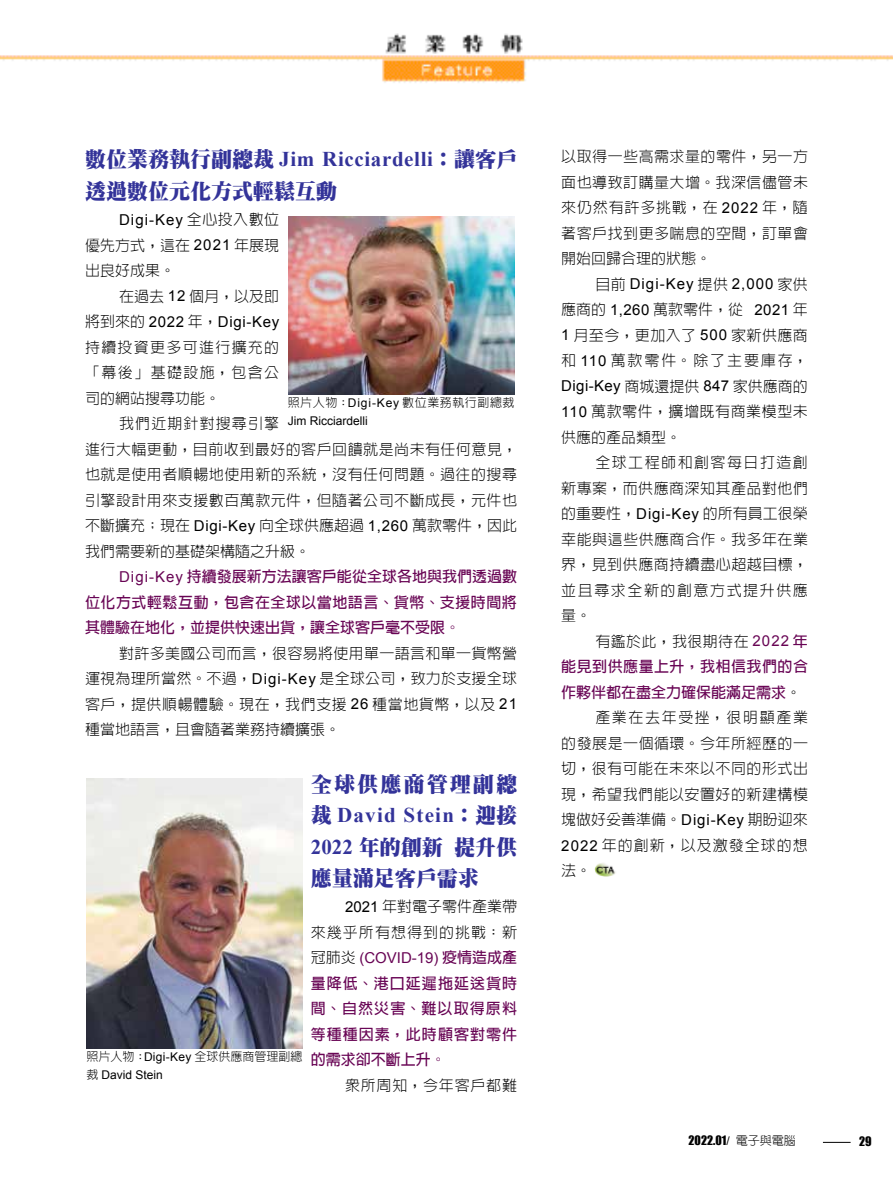
<style>
.page{position:relative;width:893px;height:1191px;background:#fff}
.page>*{position:absolute;margin:0;border:0;box-sizing:border-box;transform-origin:0 0}
.t1{font:900 21px/31.5px "Inn Ming";color:#339}
.t2{font:700 21px "Times New Roman";letter-spacing:.03em;color:#339}
.t3{font:700 21px "Times New Roman";letter-spacing:.06em;color:#339}
.t4{font:900 21px "Inn Ming";letter-spacing:.1em;color:#339}
.t5{font:300 15px/25.5px "Lin Gothic";letter-spacing:.03em;color:#000;text-align:justify}
.t6{font:700 15px/25.5px "Lin Gothic";letter-spacing:.03em;color:#680454;text-align:justify}
.t7{font:300 15px/25.5px "Lin Gothic";color:#000}
.t8{font:15px "Arial";letter-spacing:.045em;color:#000}
.t9{font:300 15px/25.5px "Lin Gothic";letter-spacing:.065em;color:#000;text-align:right}
.t10{font:15px "Arial";letter-spacing:.025em;color:#000}
.t11{font:15px "Arial";letter-spacing:.07em;color:#000}
.t12{font:15px "Arial";color:#680454}
.t13{font:300 15px "Lin Gothic";letter-spacing:.07em;color:#000}
.t14{font:700 15px "Lin Gothic";color:#680454}
.t15{font:300 15px "Lin Gothic";letter-spacing:.105em;color:#000}
.t16{font:300 15px "Lin Gothic";letter-spacing:.05em;color:#000}
.t17{font:12px "Arial";color:#000}
.t18{font:300 12px "Lin Gothic";letter-spacing:.045em;color:#000}
.t19{font:300 12px "Lin Gothic";color:#000}
.t20{font:12px "Impact";color:#000}
.s1{font-family:"Inn Ming";font-weight:900}
.s2{font-family:"Lin Gothic";font-weight:300}
.s3{font-family:"Arial";font-weight:400}
.s4{font-family:"Times New Roman";font-weight:700}
.s5{font-family:"Lin Gothic";font-weight:300;color:#000}
.s6{font-family:"Lin Gothic";font-weight:700}
.s7{font-family:"Arial";font-weight:400;color:#680454}
.s8{font-weight:700;color:#680454}
.s9{font-weight:300;color:#000}
.s10{font-family:"Arial"}
.s11{font-family:"New Gothic";font-weight:300}
</style>
<div class="page">
<img style="left:18px;top:33px;width:875px;height:50px">
<svg style="left:823px;top:1142px;width:28px;height:1px"></svg>
<img style="left:0;top:55px;width:18px;height:6px">
<img style="left:288px;top:216px;width:226px;height:178px">
<img style="left:86px;top:778px;width:216px;height:270px">
<img style="left:594px;top:863px;width:22px;height:14px">
<h1 class="t2" style="left:85px;top:145px;width:433px"><span class="s1">數位業務執行副總裁</span> Jim Ricciardelli<span class="s1">：讓客戶</span></h1>
<h1 class="t1" style="left:85px;top:175px;width:253px">透過數位元化方式輕鬆互動</h1>
<p class="t8" style="left:119px;top:210px;width:162px">Digi-Key <span class="s2">全心投入數位</span></p>
<p class="t7" style="left:85px;top:232px;width:196px">優先方式，這在 <span class="s3">2021</span> 年展現出良好成果。</p>
<p class="t5" style="left:119px;top:283px;width:162px">在過去 <span class="s3">12</span> 個月，以及即</p>
<p class="t8" style="left:85px;top:312px;width:196px"><span class="s2">將到來的</span> 2022 <span class="s2">年，</span>Digi-Key</p>
<p class="t5" style="left:85px;top:334px;width:196px">持續投資更多可進行擴充的「幕後」基礎設施，包含公司的網站搜尋功能。</p>
<p class="t5" style="left:85px;top:411px;width:434px;text-align:left;text-indent:34px">我們近期針對搜尋引擎<br>進行大幅更動，目前收到最好的客戶回饋就是尚未有任何意見，也就是使用者順暢地使用新的系統，沒有任何問題。過往的搜尋引擎設計用來支援數百萬款元件，但隨著公司不斷成長，元件也不斷擴充；現在 <span class="s3">Digi-Key</span> 向全球供應超過 <span class="s3">1,260</span> 萬款零件，因此我們需要新的基礎架構隨之升級。</p>
<p class="t6" style="left:85px;top:564px;width:434px;text-indent:34px"><span class="s3">Digi-Key</span> 持續發展新方法讓客戶能從全球各地與我們透過數位化方式輕鬆互動，包含在全球以當地語言、貨幣、支援時間將其體驗在地化，並提供快速出貨，讓全球客戶毫不受限。</p>
<p class="t5" style="left:85px;top:640px;width:434px;text-indent:34px">對許多美國公司而言，很容易將使用單一語言和單一貨幣營運視為理所當然。不過，<span class="s3">Digi-Key</span> 是全球公司，致力於支援全球客戶，提供順暢體驗。現在，我們支援 <span class="s3">26</span> 種當地貨幣，以及 <span class="s3">21</span>種當地語言，且會隨著業務持續擴張。</p>
<h1 class="t4" style="left:311px;top:772px;width:208px">全球供應商管理副總</h1>
<h1 class="t3" style="left:311px;top:800px;width:208px"><span class="s1">裁</span> David Stein<span class="s1">：迎接</span></h1>
<h1 class="t1" style="left:311px;top:830px;width:208px"><span class="s4">2022</span> 年的創新 提升供應量滿足客戶需求</h1>
<p class="t9" style="left:311px;top:894px;width:208px"><span class="s3">2021</span> 年對電子零件產業帶<br>來幾乎所有想得到的挑戰：新</p>
<p class="t12" style="left:311px;top:948px;width:208px"><span class="s5">冠肺炎</span> (COVID-19) <span class="s6">疫情造成產</span></p>
<p class="t6" style="left:311px;top:970px;width:208px">量降低、港口延遲拖延送貨時間、自然災害、難以取得原料等種種因素，此時顧客對零件的需求卻不斷上升。</p>
<p class="t16" style="left:345px;top:1077px;width:174px">眾所周知，今年客戶都難</p>
<p class="t18" style="left:288px;top:396px;width:228px">照片人物 :<span class="s3">Digi-Key</span> 數位業務執行副總裁</p>
<p class="t17" style="left:288px;top:413px;width:81px">Jim Ricciardelli</p>
<p class="t19" style="left:86px;top:1050px;width:218px">照片人物 :<span class="s3">Digi-Key</span> 全球供應商管理副總</p>
<p class="t17" style="left:86px;top:1066px;width:78px"><span class="s2">裁</span> David Stein</p>
<p class="t5" style="left:561px;top:144px;width:248px">以取得一些高需求量的零件，另一方面也導致訂購量大增。我深信儘管未來仍然有許多挑戰，在 <span class="s3">2022</span> 年，隨著客戶找到更多喘息的空間，訂單會開始回歸合理的狀態。</p>
<p class="t11" style="left:595px;top:274px;width:214px"><span class="s2">目前</span> Digi-Key <span class="s2">提供</span> 2,000 <span class="s2">家供</span></p>
<p class="t5" style="left:561px;top:297px;width:248px">應商的 <span class="s3">1,260</span> 萬款零件，從 <span class="s3">2021</span> 年<span class="s3">1</span> 月至今，更加入了 <span class="s3">500</span> 家新供應商和 <span class="s3">110</span> 萬款零件。除了主要庫存，</p>
<p class="t10" style="left:561px;top:376px;width:248px">Digi-Key <span class="s2">商城還提供</span> 847 <span class="s2">家供應商的</span></p>
<p class="t5" style="left:561px;top:399px;width:248px"><span class="s3">110</span> 萬款零件，擴增既有商業模型未供應的產品類型。</p>
<p class="t5" style="left:561px;top:450px;width:248px;text-indent:34px">全球工程師和創客每日打造創新專案，而供應商深知其產品對他們的重要性，<span class="s3">Digi-Key</span> 的所有員工很榮幸能與這些供應商合作。我多年在業界，見到供應商持續盡心超越目標，並且尋求全新的創意方式提升供應量。</p>
<p class="t5" style="left:595px;top:628px;width:214px">有鑑於此，我很期待在 <span class="s7">2022</span> <span class="s8">年</span></p>
<p class="t6" style="left:561px;top:654px;width:248px">能見到供應量上升，我相信我們的合</p>
<p class="t14" style="left:561px;top:684px;width:241px">作夥伴都在盡全力確保能滿足需求<span class="s9">。</span></p>
<p class="t15" style="left:595px;top:710px;width:214px">產業在去年受挫，很明顯產業</p>
<p class="t5" style="left:561px;top:730px;width:248px">的發展是一個循環。今年所經歷的一</p>
<p class="t5" style="left:561px;top:756px;width:248px">切，很有可能在未來以不同的形式出</p>
<p class="t5" style="left:561px;top:781px;width:248px">現，希望我們能以安置好的新建構模</p>
<p class="t7" style="left:561px;top:807px;width:248px">塊做好妥善準備。<span class="s3">Digi-Key</span> 期盼迎來</p>
<p class="t13" style="left:561px;top:837px;width:248px"><span class="s3">2022</span> 年的創新，以及激發全球的想</p>
<p class="t5" style="left:561px;top:858px;width:31px">法。</p>
<p class="t20" style="left:689px;top:1131px;width:109px">2022.01<span class="s10">/</span> <span class="s11">電子與電腦</span></p>
<p class="t20" style="left:859px;top:1132px;width:14px">29</p>
</div>
